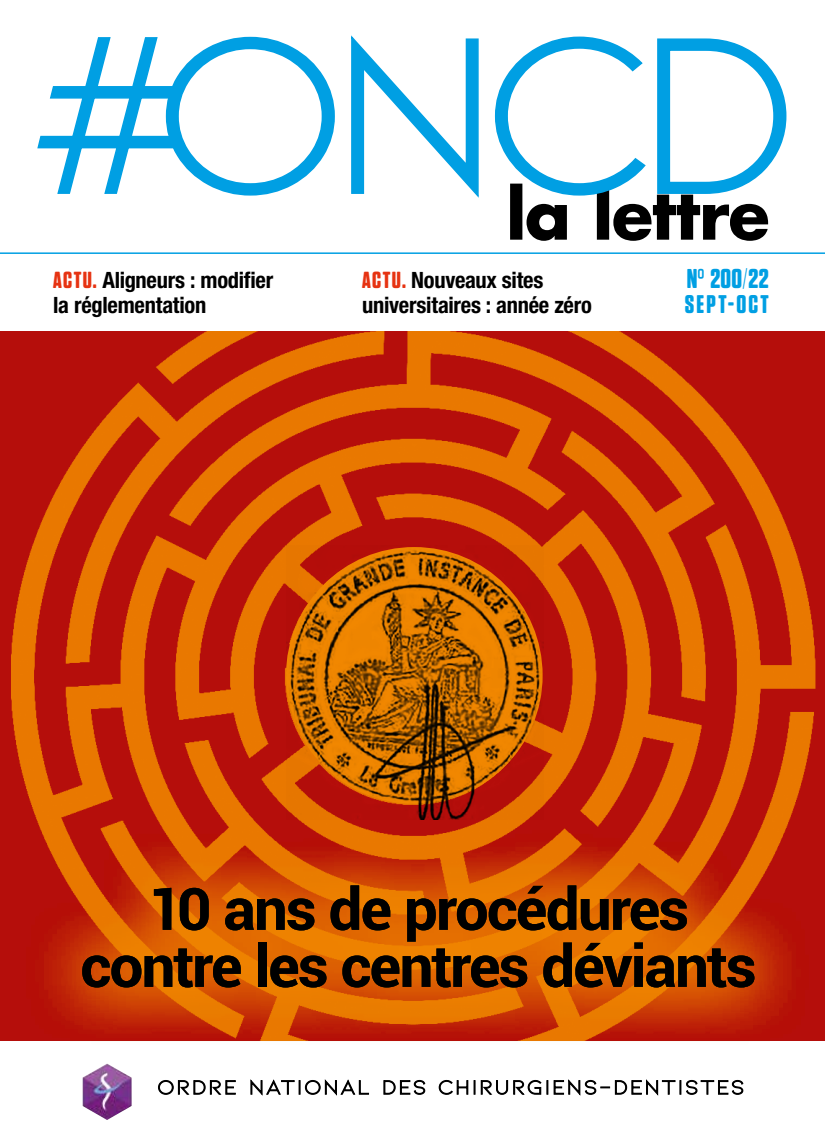
<style>
.page{position:relative;width:825px;height:1136px;background:#fff}
.page>*{position:absolute;margin:0;border:0;box-sizing:border-box;transform-origin:0 0}
.t1{font:700 58.2px/57px "Roboto";letter-spacing:-.035em;color:#000;text-align:center}
.t2{font:700 27.15px "Tungsten Rounded";color:#009fe3}
.t3{font:700 25.5px "Tungsten Rounded";letter-spacing:.09em;color:#009fe3}
.t4{font:700 condensed 22.5px/25.5px "Helvetica Neue LT Std";letter-spacing:-.01em;color:#000}
.s1{font-family:"Tungsten Rounded";font-stretch:normal;font-size:23.25px;color:#e63312}
.s2{font-weight:500}
.s3{font-weight:300}
</style>
<div class="page">
<hr style="left:0;top:252px;width:825px;height:2px;background:#009fe3">
<svg style="left:510px;top:200px;width:258px;height:41px"></svg>
<svg style="left:37px;top:37px;width:128px;height:157px"></svg>
<svg style="left:165px;top:35px;width:622px;height:165px"></svg>
<img style="left:83px;top:1063px;width:49px;height:56px">
<svg style="left:158px;top:1079px;width:585px;height:15px"></svg>
<img style="left:0;top:332px;width:825px;height:707px">
<svg style="left:26px;top:830px;width:783px;height:211px;background:#d55003"></svg>
<img style="left:286px;top:545px;width:257px;height:274px">
<p class="t4" style="left:53px;top:266px;width:221px"><span class="s1">ACTU.</span> Aligneurs : modifier la réglementation</p>
<p class="t4" style="left:362px;top:266px;width:231px"><span class="s1">ACTU.</span> Nouveaux sites universitaires : année zéro</p>
<p class="t2" style="left:687px;top:264px;width:83px">N<span class="s2">°</span> 200<span class="s3">/</span>22</p>
<p class="t3" style="left:685px;top:290px;width:85px">SEPT-OCT</p>
<h1 class="t1" style="left:80px;top:878px;width:678px">10 ans de procédures contre les centres déviants</h1>
</div>
